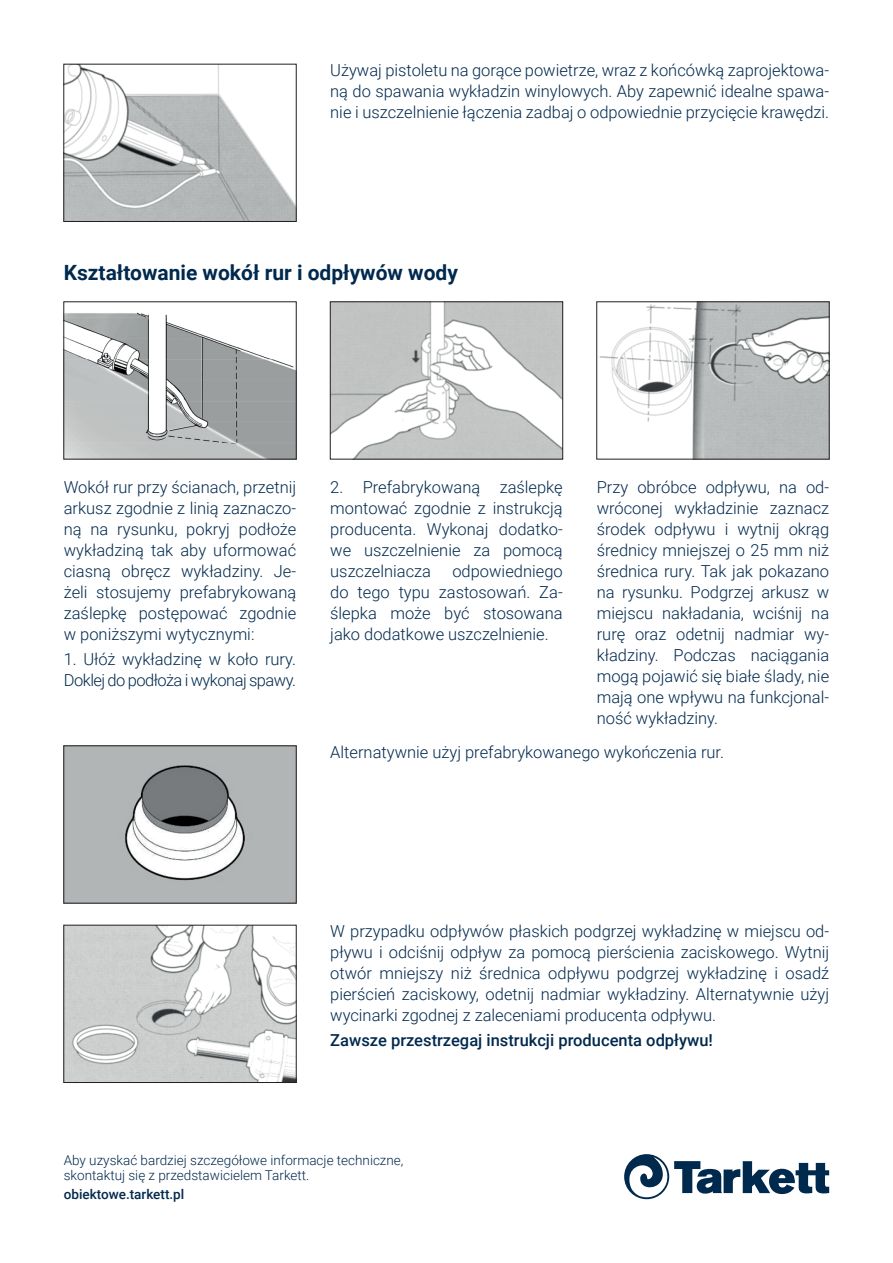
<style>
.page{position:relative;width:893px;height:1263px;background:#fff}
.page>*{position:absolute;margin:0;border:0;box-sizing:border-box;transform-origin:0 0}
.t1{font:700 21px "Roboto";color:#00294e}
.Body{font:300 16.5px/21px "Roboto";color:#00294e;text-align:justify}
.Body-2{font:300 16.5px/21px "Roboto";letter-spacing:-.03em;color:#00294e}
.Body-3{font:500 16.5px "Roboto";color:#00294e}
.t2{font:300 13.5px/15px "Roboto";color:#00294e}
.t3{font:500 13.5px "Roboto";color:#00294e}
</style>
<div class="page">
<svg style="left:624px;top:1154px;width:205px;height:45px"></svg>
<img style="left:65px;top:66px;width:230px;height:154px">
<div style="left:63px;top:64px;width:234px;height:158px;border:1px solid #231f20"></div>
<img style="left:65px;top:747px;width:230px;height:154px">
<div style="left:63px;top:745px;width:234px;height:158px;border:1px solid #231f20"></div>
<img style="left:65px;top:927px;width:230px;height:154px">
<div style="left:63px;top:925px;width:234px;height:158px;border:1px solid #231f20"></div>
<img style="left:65px;top:312px;width:230px;height:145px">
<div style="left:63px;top:301px;width:234px;height:158px;border:1px solid #231f20"></div>
<img style="left:332px;top:303px;width:229px;height:154px">
<div style="left:330px;top:301px;width:233px;height:158px;border:1px solid #231f20"></div>
<img style="left:599px;top:303px;width:229px;height:154px">
<div style="left:596px;top:301px;width:234px;height:158px;border:1px solid #231f20"></div>
<p class="Body" style="left:330px;top:59px;width:500px">Używaj pistoletu na gorące powietrze, wraz z końcówką zaprojektowa&shy;ną do spawania wykładzin winylowych. Aby zapewnić idealne spawa&shy;nie i uszczelnienie łączenia zadbaj o odpowiednie przycięcie krawędzi.</p>
<p class="t1" style="left:64px;top:258px;width:396px">Kształtowanie wokół rur i odpływów wody</p>
<p class="Body" style="left:64px;top:476px;width:234px">Wokół rur przy ścianach, przetnij arkusz zgodnie z linią zaznaczo&shy;ną na rysunku, pokryj podłoże wykładziną tak aby uformować ciasną obręcz wykładziny. Je&shy;żeli stosujemy prefabrykowaną zaślepkę postępować zgodnie w poniższymi wytycznymi:</p>
<p class="Body-2" style="left:64px;top:648px;width:234px">1. Ułóż wykładzinę w koło rury.<br>Doklej do podłoża i wykonaj spawy.</p>
<p class="Body" style="left:330px;top:476px;width:234px">2. Prefabrykowaną zaślepkę montować zgodnie z instrukcją producenta. Wykonaj dodatko&shy;we uszczelnienie za pomocą uszczelniacza</p>
<p class="Body" style="left:330px;top:560px;width:234px;text-indent:122px">odpowiedniego do tego typu zastosowań. Za&shy;ślepka może być stosowana jako dodatkowe uszczelnienie.</p>
<p class="Body" style="left:597px;top:476px;width:234px">Przy obróbce odpływu, na od&shy;wróconej wykładzinie zaznacz środek odpływu i wytnij okrąg średnicy mniejszej o 25 mm niż średnica rury. Tak jak pokazano na rysunku. Podgrzej arkusz w miejscu nakładania, wciśnij na rurę oraz odetnij nadmiar wy&shy;kładziny. Podczas naciągania mogą pojawić się białe ślady, nie mają one wpływu na funkcjonal&shy;ność wykładziny.</p>
<p class="Body" style="left:330px;top:741px;width:395px">Alternatywnie użyj prefabrykowanego wykończenia rur.</p>
<p class="Body" style="left:330px;top:920px;width:500px">W przypadku odpływów płaskich podgrzej wykładzinę w miejscu od&shy;pływu i odciśnij odpływ za pomocą pierścienia zaciskowego. Wytnij otwór mniejszy niż średnica odpływu podgrzej wykładzinę i osadź pierścień zaciskowy, odetnij nadmiar wykładziny. Alternatywnie użyj wycinarki zgodnej z zaleceniami producenta odpływu.</p>
<p class="Body-3" style="left:330px;top:1029px;width:384px">Zawsze przestrzegaj instrukcji producenta odpływu!</p>
<p class="t2" style="left:64px;top:1152px;width:341px">Aby uzyskać bardziej szczegółowe informacje techniczne, skontaktuj się z przedstawicielem Tarkett.</p>
<p class="t3" style="left:64px;top:1185px;width:122px">obiektowe.tarkett.pl</p>
</div>
